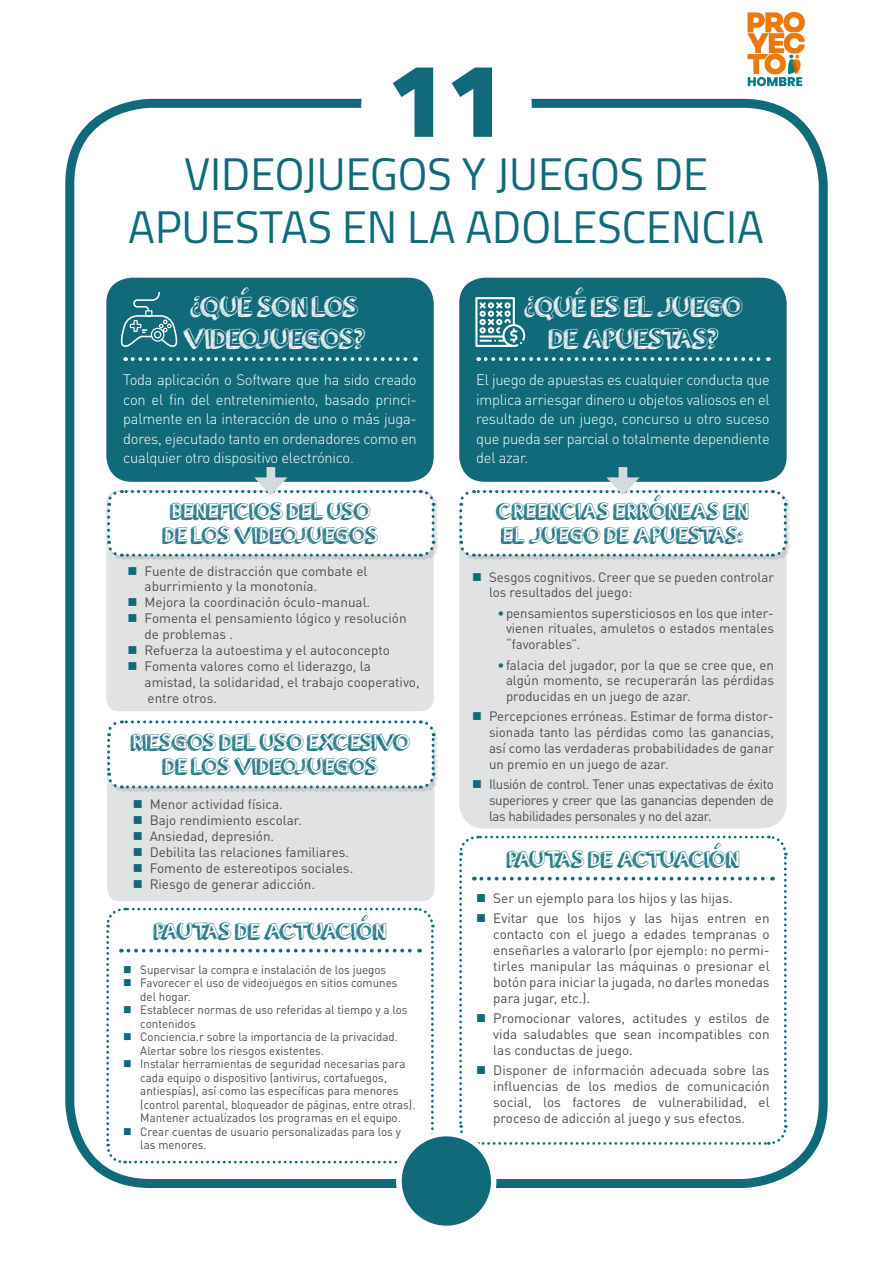
<style>
.page{position:relative;width:893px;height:1263px;background:#fff}
.page>*{position:absolute;margin:0;border:0;box-sizing:border-box;transform-origin:0 0}
.numero{font:900 105px "Cairo";color:#106a79}
.titulo{font:45px/52.5px "Cairo";color:#106a79;text-align:center}
._1_1{font:28.5px/31.5px "orangejuice";letter-spacing:-.015em;color:#fff}
.Estilo_de_párrafo_1{font:24px/24px "orangejuice";letter-spacing:-.01em;color:#106a79;text-align:center}
._1_1-2{font:24px "orangejuice";letter-spacing:-.045em;color:#106a79}
.t1{font:300 15px/19.5px "DIN Pro";letter-spacing:-.02em;color:#fff;text-align:justify}
.t2{font:13.5px/15.9px "DIN Pro";color:#4b4c4d;text-align:justify}
.t3{font:12px/13.5px "DIN Pro";color:#4b4c4d;scale:.96 1}
.s1{color:#106a79}
</style>
<div class="page">
<div style="left:65px;top:99px;width:763px;height:1089px;border:9px solid #106a79;border-radius:81px"></div>
<div style="left:364px;top:24px;width:165px;height:165px;background:#fff;border-radius:50%"></div>
<div style="left:361px;top:21px;width:171px;height:171px;border:6px solid #fff;border-radius:50%"></div>
<div style="left:106px;top:278px;width:328px;height:204px;background:#106a79;border-radius:26px"></div>
<svg style="left:133px;top:357px;width:283px;height:4px"></svg>
<div style="left:459px;top:278px;width:328px;height:204px;background:#106a79;border-radius:26px"></div>
<svg style="left:486px;top:357px;width:283px;height:4px"></svg>
<svg style="left:120px;top:292px;width:58px;height:55px"></svg>
<div style="left:145px;top:310px;width:7px;height:7px;border:1px solid #fff"></div>
<div style="left:107px;top:744px;width:328px;height:157px;background:#e1e2e4;border-radius:13px"></div>
<div style="left:110px;top:723px;width:328px;height:69px;background:#231f20;opacity:.12"></div>
<svg style="left:107px;top:720px;width:329px;height:70px"></svg>
<div style="left:106px;top:490px;width:328px;height:221px;background:#e1e2e4;border-radius:13px"></div>
<div style="left:110px;top:493px;width:328px;height:67px;background:#231f20;opacity:.12"></div>
<div style="left:459px;top:490px;width:328px;height:338px;background:#e1e2e4;border-radius:26px"></div>
<div style="left:462px;top:493px;width:328px;height:67px;background:#231f20;opacity:.12"></div>
<svg style="left:475px;top:297px;width:50px;height:50px"></svg>
<div style="left:267px;top:467px;width:8px;height:17px;background:#d4dade"></div>
<svg style="left:106px;top:477px;width:330px;height:81px"></svg>
<div style="left:619px;top:467px;width:8px;height:17px;background:#d4dade"></div>
<svg style="left:459px;top:477px;width:329px;height:81px"></svg>
<div style="left:396px;top:1131px;width:100px;height:100px;background:#fff;border-radius:50%"></div>
<svg style="left:399px;top:1134px;width:95px;height:94px"></svg>
<div style="left:398px;top:1132px;width:97px;height:98px;border:3px solid #fff;border-radius:50%"></div>
<div style="left:402px;top:1136px;width:89px;height:90px;background:#106a79;border-radius:50%"></div>
<img style="left:747px;top:12px;width:58px;height:75px">
<svg style="left:106px;top:907px;width:329px;height:258px"></svg>
<svg style="left:458px;top:835px;width:330px;height:311px"></svg>
<p class="numero" style="left:387px;top:39px;width:119px">11</p>
<p class="titulo" style="left:128px;top:148px;width:637px">VIDEOJUEGOS Y JUEGOS DE<br>APUESTAS EN LA ADOLESCENCIA</p>
<p class="_1_1" style="left:184px;top:291px;width:183px">¿QUÉ SON LOS<br>VIDEOJUEGOS?</p>
<p class="t1" style="left:123px;top:369px;width:295px">Toda aplicación o Software que ha sido creado con el fin del entretenimiento, basado princi&shy;palmente en la interacción de uno o más juga&shy;dores, ejecutado tanto en ordenadores como en cualquier otro dispositivo electrónico.</p>
<p class="Estilo_de_párrafo_1" style="left:163px;top:499px;width:217px">BENEFICIOS DEL USO<br>DE LOS VIDEOJUEGOS</p>
<p class="t2" style="left:145px;top:561px;width:224px">Fuente de distracción que combate el aburrimiento y la monotonía.</p>
<p class="t2" style="left:145px;top:593px;width:227px">Mejora la coordinación óculo-manual.</p>
<p class="t2" style="left:145px;top:609px;width:264px">Fomenta el pensamiento lógico y resolución de problemas .</p>
<p class="t2" style="left:145px;top:641px;width:247px">Refuerza la autoestima y el autoconcepto</p>
<p class="t2" style="left:145px;top:657px;width:277px;text-align:left">Fomenta valores como el liderazgo, la amistad, la solidaridad, el trabajo cooperativo, entre otros.</p>
<p class="Estilo_de_párrafo_1" style="left:131px;top:730px;width:280px">RIESGOS DEL USO EXCESIVO<br>DE LOS VIDEOJUEGOS</p>
<p class="t2" style="left:150px;top:795px;width:135px">Menor actividad física.</p>
<p class="t2" style="left:150px;top:811px;width:154px">Bajo rendimiento escolar.</p>
<p class="t2" style="left:150px;top:827px;width:126px">Ansiedad, depresión.</p>
<p class="t2" style="left:150px;top:843px;width:201px">Debilita las relaciones familiares.</p>
<p class="t2" style="left:150px;top:858px;width:205px">Fomento de estereotipos sociales.</p>
<p class="t2" style="left:150px;top:874px;width:167px">Riesgo de generar adicción.</p>
<p class="_1_1-2" style="left:154px;top:915px;width:234px">PAUTAS DE ACTUACIÓN</p>
<p class="t3" style="left:140px;top:961px;width:258px">Supervisar la compra e instalación de los juegos</p>
<p class="t3" style="left:140px;top:975px;width:269px">Favorecer el uso de videojuegos en sitios comunes del hogar.</p>
<p class="t3" style="left:140px;top:1002px;width:280px">Establecer normas de uso referidas al tiempo y a los contenidos</p>
<p class="t3" style="left:140px;top:1029px;width:270px">Conciencia.r sobre la importancia de la privacidad.<br>Alertar sobre los riesgos existentes.</p>
<p class="t3" style="left:140px;top:1056px;width:288px">Instalar herramientas de seguridad necesarias para cada equipo o dispositivo (antivirus, cortafuegos, antiespías), así como las específicas para menores (control parental, bloqueador de páginas, entre otras).<br>Mantener actualizados los programas en el equipo.</p>
<p class="t3" style="left:140px;top:1123px;width:273px">Crear cuentas de usuario personalizadas para los y las menores.</p>
<p class="_1_1" style="left:525px;top:291px;width:219px;text-align:center">¿QUÉ ES EL JUEGO<br>DE APUESTAS?</p>
<p class="t1" style="left:476px;top:369px;width:295px">El juego de apuestas es cualquier conducta que implica arriesgar dinero u objetos valiosos en el resultado de un juego, concurso u otro suceso que pueda ser parcial o totalmente dependiente del azar.</p>
<p class="Estilo_de_párrafo_1" style="left:496px;top:499px;width:254px;text-align:left">CREENCIAS ERRÓNEAS EN<br>EL JUEGO DE APUESTAS:</p>
<p class="t2" style="left:489px;top:567px;width:286px">Sesgos cognitivos. Creer que se pueden controlar los resultados del juego:</p>
<p class="t2" style="left:506px;top:603px;width:269px;text-indent:-9px"><span class="s1">•</span>pensamientos supersticiosos en los que inter&shy;vienen rituales, amuletos o estados mentales “favorables”.</p>
<p class="t2" style="left:506px;top:655px;width:269px;text-indent:-9px"><span class="s1">•</span>falacia del jugador, por la que se cree que, en algún momento, se recuperarán las pérdidas producidas en un juego de azar.</p>
<p class="t2" style="left:489px;top:707px;width:286px">Percepciones erróneas. Estimar de forma distor&shy;sionada tanto las pérdidas como las ganancias, así como las verdaderas probabilidades de ganar un premio en un juego de azar.</p>
<p class="t2" style="left:489px;top:775px;width:286px">Ilusión de control. Tener unas expectativas de éxito superiores y creer que las ganancias dependen de las habilidades personales y no del azar.</p>
<p class="_1_1-2" style="left:507px;top:843px;width:234px">PAUTAS DE ACTUACIÓN</p>
<p class="t2" style="left:493px;top:889px;width:241px">Ser un ejemplo para los hijos y las hijas.</p>
<p class="t2" style="left:493px;top:909px;width:278px">Evitar que los hijos y las hijas entren en contacto con el juego a edades tempranas o enseñarles a valorarlo (por ejemplo: no permi&shy;tirles manipular las máquinas o presionar el botón para iniciar la jugada, no darles monedas para jugar, etc.).</p>
<p class="t2" style="left:493px;top:1009px;width:278px">Promocionar valores, actitudes y estilos de vida saludables que sean incompatibles con las conductas de juego.</p>
<p class="t2" style="left:493px;top:1061px;width:278px">Disponer de información adecuada sobre las influencias de los medios de comunicación social, los factores de vulnerabilidad, el proceso de adicción al juego y sus efectos.</p>
</div>
